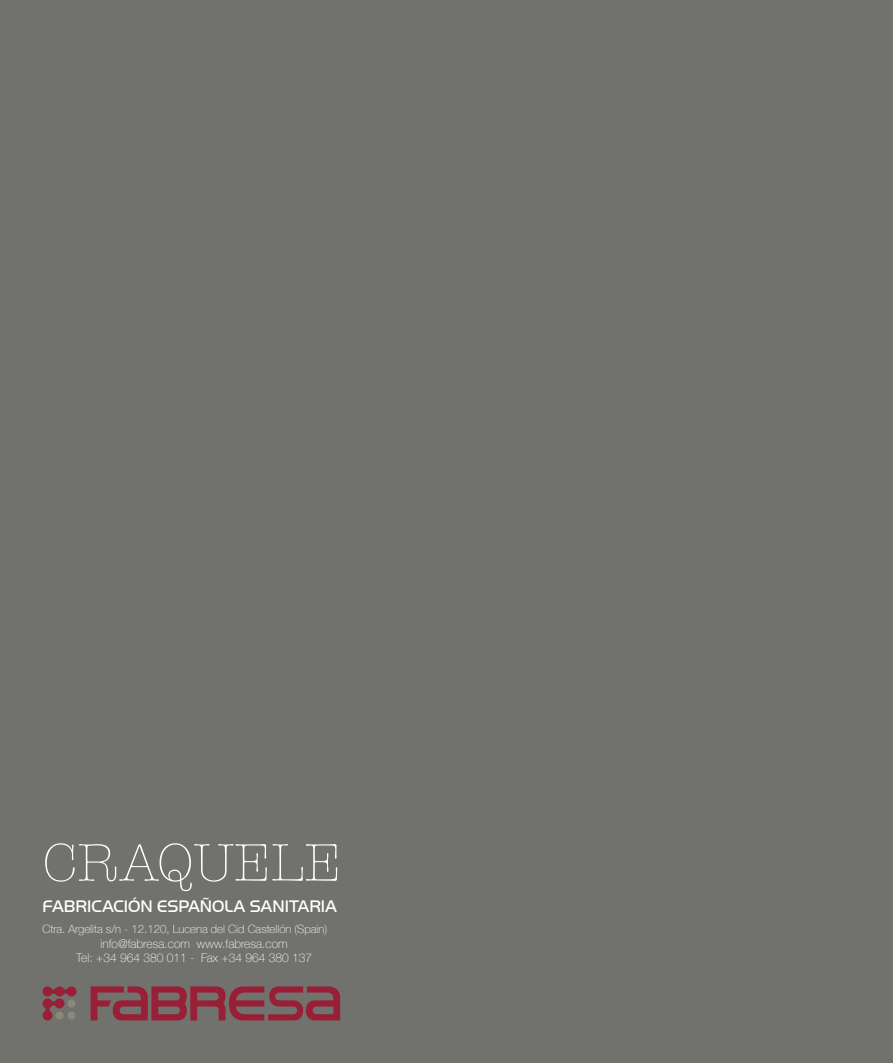
<style>
.page{position:relative;width:893px;height:1063px;background:#71726d}
.page>*{position:absolute;margin:0;border:0;box-sizing:border-box;transform-origin:0 0}
.t1{font:300 54.45px "American Typewriter";color:#fff}
.t2{font:17.25px "Handel Got D Ligh";color:#fff}
.t3{font:100 12px/14.4px "Helvetica Neue";color:#fff;text-align:center}
.t4{font:100 11.4px "Helvetica Neue";color:#fff}
</style>
<div class="page">
<svg style="left:43px;top:986px;width:34px;height:34px"></svg>
<svg style="left:91px;top:986px;width:249px;height:34px"></svg>
<h1 class="t1" style="left:43px;top:823px;width:300px">CRAQUELE</h1>
<h2 class="t2" style="left:43px;top:897px;width:296px">FABRICACIÓN ESPAÑOLA SANITARIA</h2>
<p class="t4" style="left:43px;top:921px;width:286px">Ctra. Argelita s/n - 12.120, Lucena del Cid Castellón (Spain)</p>
<p class="t3" style="left:76px;top:936px;width:237px">info@fabresa.com www.fabresa.com<br>Tel: +34 964 380 011 - Fax +34 964 380 137</p>
</div>
